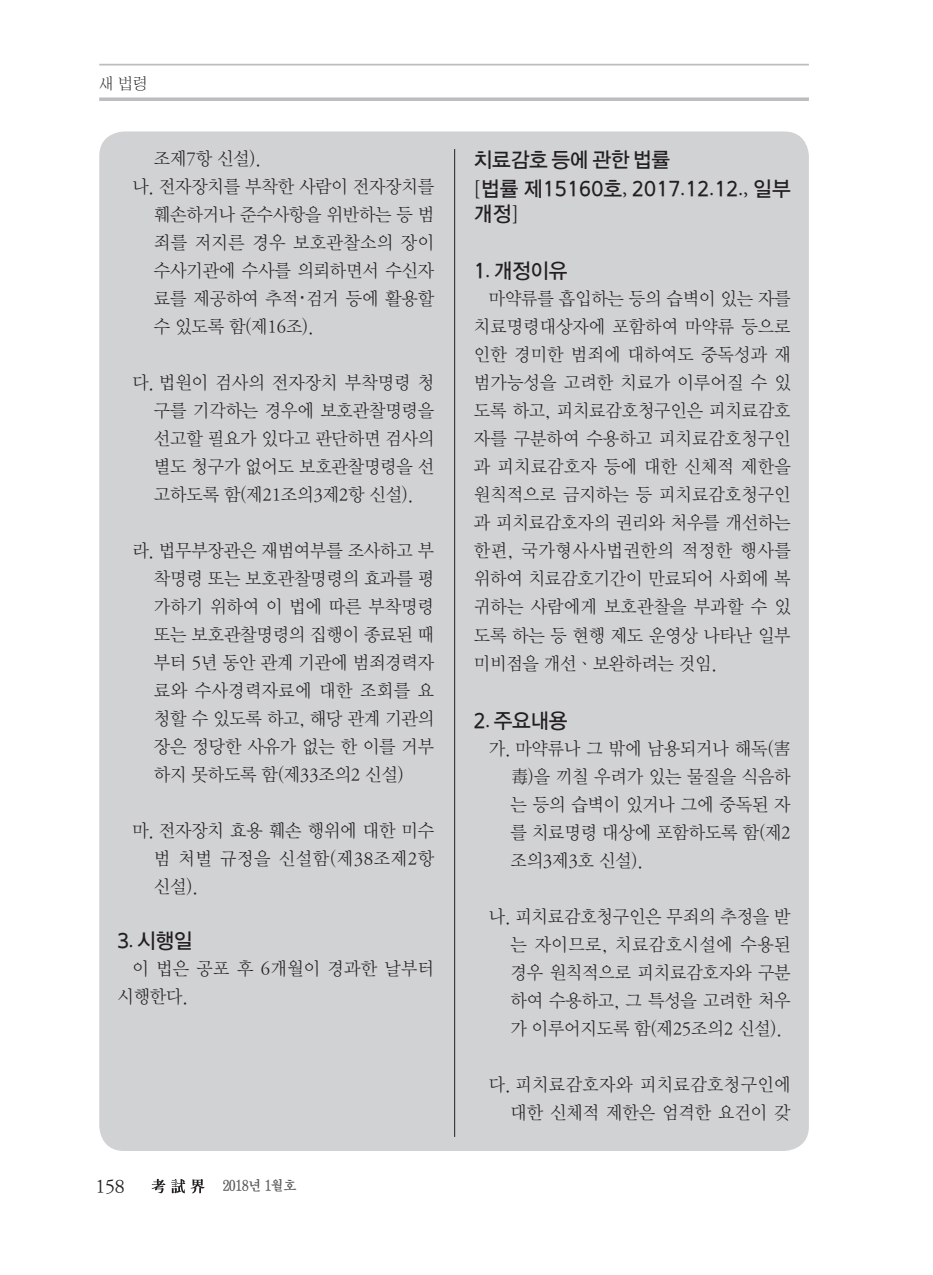
<style>
.page{position:relative;width:933px;height:1275px;background:#fff}
.page>*{position:absolute;margin:0;border:0;box-sizing:border-box;transform-origin:0 0}
.t1{font:21px/29.4px "DX Ngo Std 30";letter-spacing:-.005em;color:#231f20;scale:.95 1}
.t2{font:19.25px "DX Nmu Std 30";color:#231f20;scale:.95 1}
.t3{font:18.38px/28px "DX Nmu Std 20";letter-spacing:-.01em;color:#231f20;text-align:justify;scale:.95 1}
.t4{font:18.38px/28px "DX Nmu Std 20";letter-spacing:.02em;color:#231f20;text-align:right;scale:.95 1}
.t5{font:18.38px/28px "DX Nmu Std 20";letter-spacing:.01em;color:#231f20;scale:.95 1}
.t6{font:15.75px "DX Shnm Std";color:#231f20;scale:.95 1}
.t7{font:14px "D Xmu Std 40";letter-spacing:-.05em;color:#5a5a5d;scale:.95 1}
.s1{font-family:"DX Mgo Std B"}
.s2{font-family:"Minion Pro"}
</style>
<div class="page">
<svg style="left:99px;top:97px;width:710px;height:4px;background:#c4c4c7"></svg>
<hr style="left:99px;top:64px;width:710px;height:2px;background:#bcbdc0">
<svg style="left:152px;top:1179px;width:13px;height:14px"></svg>
<svg style="left:171px;top:1179px;width:14px;height:14px"></svg>
<svg style="left:191px;top:1179px;width:14px;height:14px"></svg>
<div style="left:99px;top:131px;width:710px;height:1020px;background:#d1d2d4;border-radius:25px"></div>
<hr style="left:454px;top:149px;width:1px;height:988px;background:#231f20">
<p class="t6" style="left:99px;top:76px;width:53px">새 법령</p>
<p class="t3" style="left:154px;top:145px;width:114px">조제7항 신설).</p>
<p class="t3" style="left:132px;top:173px;width:319px">나. 전자장치를 부착한 사람이 전자장치를</p>
<p class="t3" style="left:154px;top:201px;width:296px">훼손하거나 준수사항을 위반하는 등 범</p>
<p class="t4" style="left:154px;top:229px;width:296px">죄를 저지른 경우 보호관찰소의 장이</p>
<p class="t3" style="left:154px;top:257px;width:296px">수사기관에 수사를 의뢰하면서 수신자</p>
<p class="t3" style="left:154px;top:285px;width:296px">료를 제공하여 추적<span class="s1">·</span>검거 등에 활용할</p>
<p class="t3" style="left:154px;top:313px;width:169px">수 있도록 함(제16조).</p>
<p class="t3" style="left:154px;top:369px;width:296px;text-indent:-22px">다. 법원이 검사의 전자장치 부착명령 청 구를 기각하는 경우에 보호관찰명령을 선고할 필요가 있다고 판단하면 검사의 별도 청구가 없어도 보호관찰명령을 선 고하도록 함(제21조의3제2항 신설).</p>
<p class="t3" style="left:154px;top:537px;width:296px;text-indent:-22px">라. 법무부장관은 재범여부를 조사하고 부 착명령 또는 보호관찰명령의 효과를 평 가하기 위하여 이 법에 따른 부착명령 또는 보호관찰명령의 집행이 종료된 때 부터 5년 동안 관계 기관에 범죄경력자 료와 수사경력자료에 대한 조회를 요 청할 수 있도록 하고, 해당 관계 기관의 장은 정당한 사유가 없는 한 이를 거부 하지 못하도록 함(제33조의2 신설)</p>
<p class="t3" style="left:154px;top:817px;width:296px;text-indent:-22px">마. 전자장치 효용 훼손 행위에 대한 미수 범 처벌 규정을 신설함(제38조제2항 신설).</p>
<p class="t1" style="left:117px;top:927px;width:81px">3<span class="s2">.</span> 시행일</p>
<p class="t5" style="left:117px;top:955px;width:335px;text-indent:15px">이 법은 공포 후 6개월이 경과한 날부터 시행한다.</p>
<p class="t2" style="left:95px;top:1177px;width:32px">158</p>
<p class="t7" style="left:222px;top:1179px;width:80px">2018년 1월호</p>
<p class="t1" style="left:474px;top:146px;width:335px">치료감호 등에 관한 법률<br><span class="s2">[</span>법률 제15160호<span class="s2">,</span> 2017<span class="s2">.</span>12<span class="s2">.</span>12<span class="s2">.,</span> 일부</p>
<p class="t1" style="left:474px;top:200px;width:49px">개정<span class="s2">]</span></p>
<p class="t1" style="left:474px;top:257px;width:100px">1<span class="s2">.</span> 개정이유</p>
<p class="t3" style="left:474px;top:285px;width:335px;text-indent:15px">마약류를 흡입하는 등의 습벽이 있는 자를 치료명령대상자에 포함하여 마약류 등으로 인한 경미한 범죄에 대하여도 중독성과 재 범가능성을 고려한 치료가 이루어질 수 있 도록 하고, 피치료감호청구인은 피치료감호 자를 구분하여 수용하고 피치료감호청구인 과 피치료감호자 등에 대한 신체적 제한을 원칙적으로 금지하는 등 피치료감호청구인 과 피치료감호자의 권리와 처우를 개선하는 한편, 국가형사사법권한의 적정한 행사를 위하여 치료감호기간이 만료되어 사회에 복 귀하는 사람에게 보호관찰을 부과할 수 있 도록 하는 등 현행 제도 운영상 나타난 일부 미비점을 개선ㆍ보완하려는 것임.</p>
<p class="t1" style="left:474px;top:707px;width:100px">2<span class="s2">.</span> 주요내용</p>
<p class="t3" style="left:510px;top:735px;width:296px;text-indent:-22px">가. 마약류나 그 밖에 남용되거나 해독(害毒)을 끼칠 우려가 있는 물질을 식음하 는 등의 습벽이 있거나 그에 중독된 자 를 치료명령 대상에 포함하도록 함(제2 조의3제3호 신설).</p>
<p class="t3" style="left:510px;top:903px;width:296px;text-indent:-22px">나. 피치료감호청구인은 무죄의 추정을 받 는 자이므로, 치료감호시설에 수용된 경우 원칙적으로 피치료감호자와 구분 하여 수용하고, 그 특성을 고려한 처우 가 이루어지도록 함(제25조의2 신설).</p>
<p class="t4" style="left:489px;top:1071px;width:319px">다. 피치료감호자와 피치료감호청구인에 대한 신체적 제한은 엄격한 요건이 갖</p>
</div>
